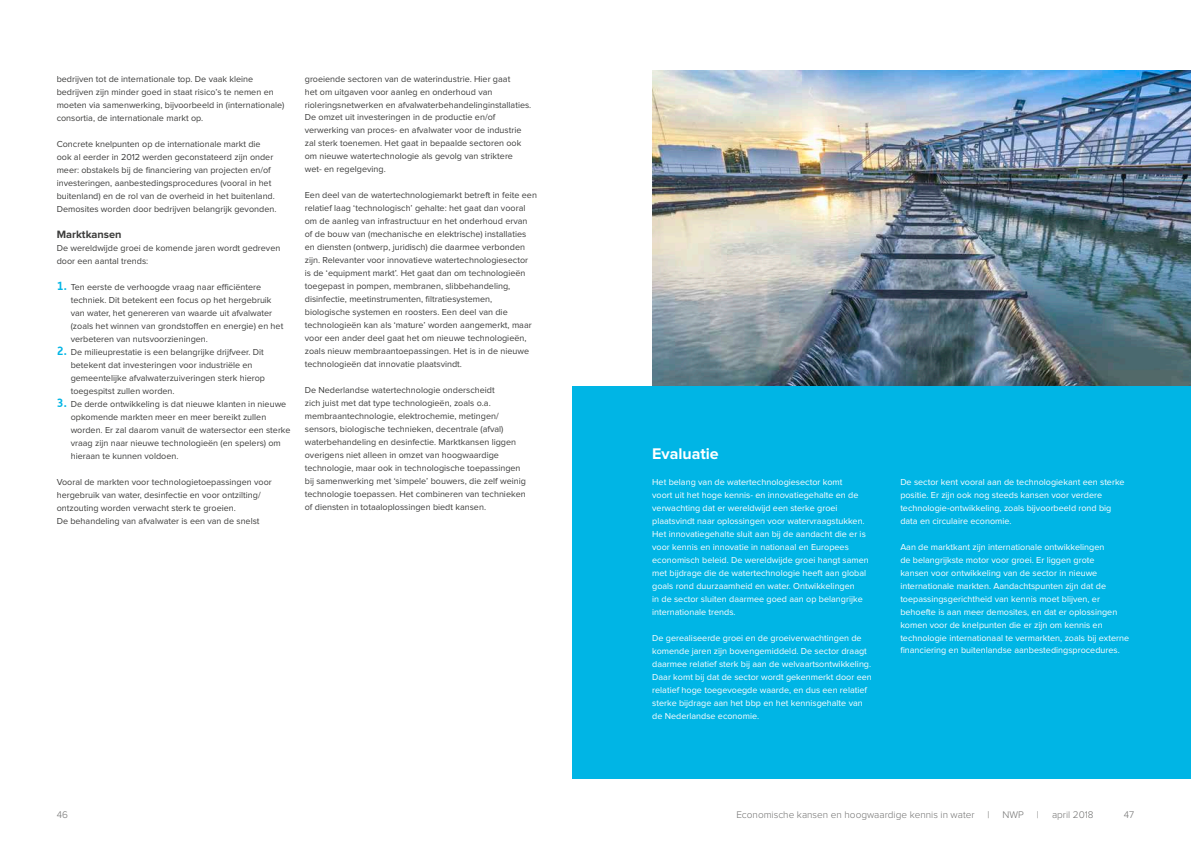
<style>
.page{position:relative;width:1191px;height:842px;background:#fff}
.page>*{position:absolute;margin:0;border:0;box-sizing:border-box;transform-origin:0 0}
.t1{font:700 16px "Proxima Nova";color:#fff}
.t2{font:700 11px "Proxima Nova";color:#3d3d3c}
.t3{font:300 10px "Proxima Nova";color:#70706f}
.t4{font:9px/13px "Proxima Nova";color:#3d3d3c}
.t5{font:9px/13px "Proxima Nova";color:#fff}
.s1{font-family:"Alwyn";font-weight:700;font-size:12px;color:#00b5e5}
</style>
<div class="page">
<img style="left:652px;top:71px;width:539px;height:315px">
<div style="left:572px;top:386px;width:619px;height:393px;background:#00b5e5"></div>
<p class="t4" style="left:57px;top:72px;width:229px">bedrijven tot de internationale top. De vaak kleine bedrijven zijn minder goed in staat risico’s te nemen en moeten via samenwerking, bijvoorbeeld in (internationale) consortia, de internationale markt op.</p>
<p class="t4" style="left:57px;top:137px;width:221px">Concrete knelpunten op de internationale markt die ook al eerder in 2012 werden geconstateerd zijn onder meer: obstakels bij de financiering van projecten en/of investeringen, aanbestedingsprocedures (vooral in het buitenland) en de rol van de overheid in het buitenland.<br>Demosites worden door bedrijven belangrijk gevonden.</p>
<p class="t2" style="left:57px;top:229px;width:66px">Marktkansen</p>
<p class="t4" style="left:57px;top:241px;width:225px">De wereldwijde groei de komende jaren wordt gedreven door een aantal trends:</p>
<p class="t4" style="left:71px;top:280px;width:214px;text-indent:-14px"><span class="s1">1.</span> Ten eerste de verhoogde vraag naar efficiëntere techniek. Dit betekent een focus op het hergebruik van water, het genereren van waarde uit afvalwater (zoals het winnen van grondstoffen en energie) en het verbeteren van nutsvoorzieningen.</p>
<p class="t4" style="left:71px;top:345px;width:196px;text-indent:-14px"><span class="s1">2.</span> De milieuprestatie is een belangrijke drijfveer. Dit betekent dat investeringen voor industriële en gemeentelijke afvalwaterzuiveringen sterk hierop toegespitst zullen worden.</p>
<p class="t4" style="left:71px;top:397px;width:221px;text-indent:-14px"><span class="s1">3.</span> De derde ontwikkeling is dat nieuwe klanten in nieuwe opkomende markten meer en meer bereikt zullen worden. Er zal daarom vanuit de watersector een sterke vraag zijn naar nieuwe technologieën (en spelers) om hieraan te kunnen voldoen.</p>
<p class="t4" style="left:57px;top:475px;width:217px">Vooral de markten voor technologietoepassingen voor hergebruik van water, desinfectie en voor ontzilting/ ontzouting worden verwacht sterk te groeien.<br>De behandeling van afvalwater is een van de snelst</p>
<p class="t4" style="left:305px;top:72px;width:228px">groeiende sectoren van de waterindustrie. Hier gaat<br>het om uitgaven voor aanleg en onderhoud van rioleringsnetwerken en afvalwaterbehandelinginstallaties.<br>De omzet uit investeringen in de productie en/of verwerking van proces- en afvalwater voor de industrie zal sterk toenemen. Het gaat in bepaalde sectoren ook om nieuwe watertechnologie als gevolg van striktere wet- en regelgeving.</p>
<p class="t4" style="left:305px;top:189px;width:234px">Een deel van de watertechnologiemarkt betreft in feite een relatief laag ‘technologisch’ gehalte: het gaat dan vooral om de aanleg van infrastructuur en het onderhoud ervan of de bouw van (mechanische en elektrische) installaties en diensten (ontwerp, juridisch) die daarmee verbonden zijn. Relevanter voor innovatieve watertechnologiesector<br>is de ‘equipment markt’. Het gaat dan om technologieën toegepast in pompen, membranen, slibbehandeling, disinfectie, meetinstrumenten, filtratiesystemen, biologische systemen en roosters. Een deel van die technologieën kan als ‘mature’ worden aangemerkt, maar voor een ander deel gaat het om nieuwe technologieën, zoals nieuw membraantoepassingen. Het is in de nieuwe technologieën dat innovatie plaatsvindt.</p>
<p class="t4" style="left:305px;top:384px;width:223px">De Nederlandse watertechnologie onderscheidt<br>zich juist met dat type technologieën, zoals o.a. membraantechnologie, elektrochemie, metingen/ sensors, biologische technieken, decentrale (afval) waterbehandeling en desinfectie. Marktkansen liggen overigens niet alleen in omzet van hoogwaardige technologie, maar ook in technologische toepassingen bij samenwerking met ‘simpele’ bouwers, die zelf weinig technologie toepassen. Het combineren van technieken of diensten in totaaloplossingen biedt kansen.</p>
<h1 class="t1" style="left:652px;top:446px;width:68px">Evaluatie</h1>
<p class="t5" style="left:652px;top:475px;width:218px">Het belang van de watertechnologiesector komt<br>voort uit het hoge kennis- en innovatiegehalte en de verwachting dat er wereldwijd een sterke groei plaatsvindt naar oplossingen voor watervraagstukken.<br>Het innovatiegehalte sluit aan bij de aandacht die er is voor kennis en innovatie in nationaal en Europees economisch beleid. De wereldwijde groei hangt samen met bijdrage die de watertechnologie heeft aan global goals rond duurzaamheid en water. Ontwikkelingen<br>in de sector sluiten daarmee goed aan op belangrijke internationale trends.</p>
<p class="t5" style="left:652px;top:631px;width:221px">De gerealiseerde groei en de groeiverwachtingen de komende jaren zijn bovengemiddeld. De sector draagt daarmee relatief sterk bij aan de welvaartsontwikkeling.<br>Daar komt bij dat de sector wordt gekenmerkt door een relatief hoge toegevoegde waarde, en dus een relatief sterke bijdrage aan het bbp en het kennisgehalte van de Nederlandse economie.</p>
<p class="t5" style="left:900px;top:475px;width:226px">De sector kent vooral aan de technologiekant een sterke positie. Er zijn ook nog steeds kansen voor verdere technologie-ontwikkeling, zoals bijvoorbeeld rond big data en circulaire economie.</p>
<p class="t5" style="left:900px;top:540px;width:230px">Aan de marktkant zijn internationale ontwikkelingen<br>de belangrijkste motor voor groei. Er liggen grote<br>kansen voor ontwikkeling van de sector in nieuwe internationale markten. Aandachtspunten zijn dat de toepassingsgerichtheid van kennis moet blijven, er behoefte is aan meer demosites, en dat er oplossingen komen voor de knelpunten die er zijn om kennis en technologie internationaal te vermarkten, zoals bij externe financiering en buitenlandse aanbestedingsprocedures.</p>
<p class="t3" style="left:57px;top:810px;width:13px">46</p>
<p class="t3" style="left:736px;top:810px;width:240px">Economische kansen en hoogwaardige kennis in water</p>
<p class="t3" style="left:987px;top:810px;width:4px">|</p>
<p class="t3" style="left:1002px;top:810px;width:23px">NWP</p>
<p class="t3" style="left:1037px;top:810px;width:4px">|</p>
<p class="t3" style="left:1052px;top:810px;width:43px">april 2018</p>
<p class="t3" style="left:1123px;top:810px;width:12px">47</p>
</div>
